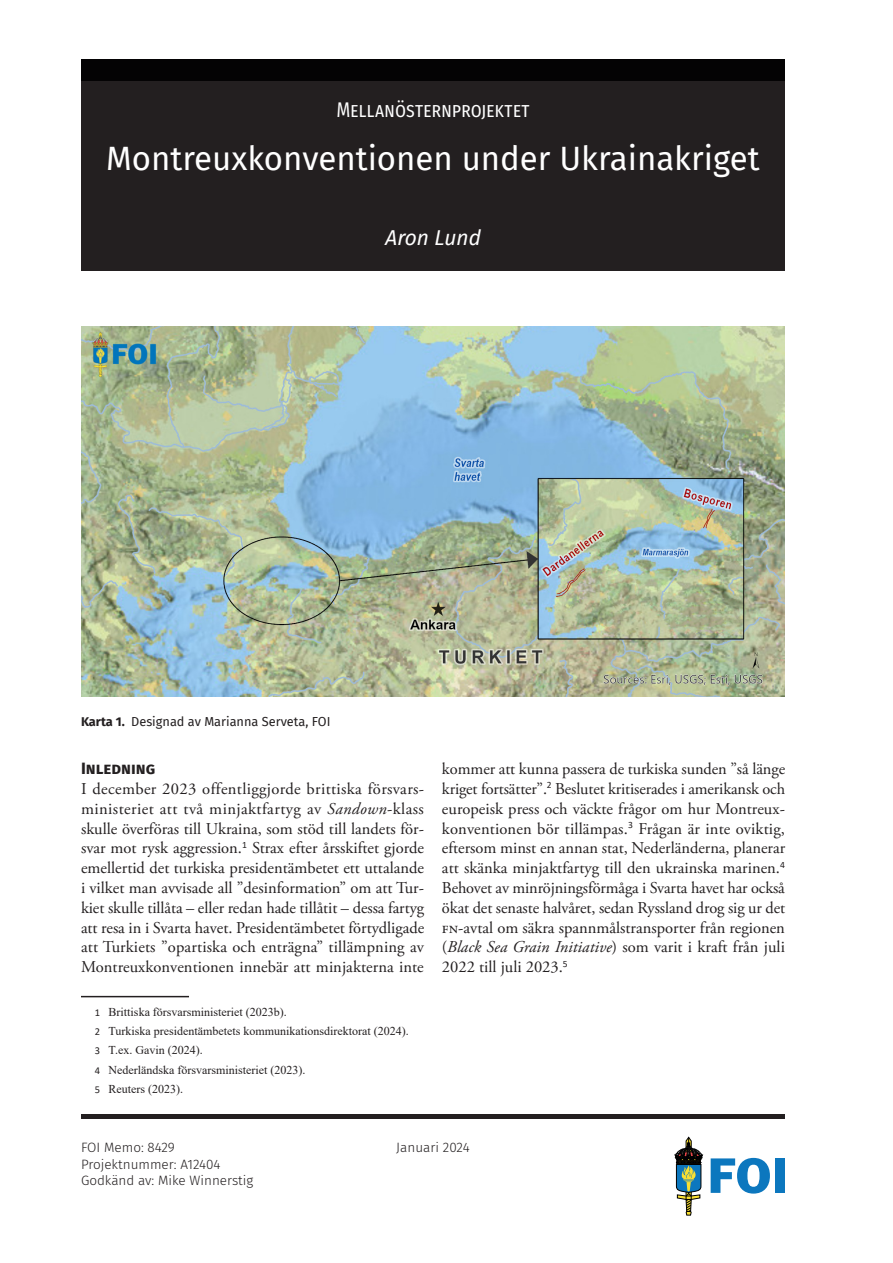
<style>
.page{position:relative;width:893px;height:1263px;background:#fff}
.page>*{position:absolute;margin:0;border:0;box-sizing:border-box;transform-origin:0 0}
.t1{font:33px "Fira Sans";color:#fff}
.t2{font:21.15px "Fira Sans Condensed";letter-spacing:-.005em;color:#fff}
.t3{font:italic 21px "Fira Sans";color:#fff}
.Brödtext{font:16.5px/19.8px "Adobe Garamond Pro";letter-spacing:.005em;color:#231f20;text-align:justify}
.Rubrik-1{font:700 16.5px "Fira Sans";color:#231f20}
.t4{font:300 13.5px/16.5px "Fira Sans";color:#231f20}
.t5{font:12.75px "Fira Sans";color:#231f20}
.FotnotstextHögerställd{font:12px "Times New Roman";color:#231f20}
.s1{font-weight:700}
.s2{font-style:italic}
.s3{font-family:"Calibri";font-size:10.5px}
</style>
<div class="page">
<hr style="left:81px;top:996px;width:108px;height:1px;background:#231f20">
<img style="left:81px;top:327px;width:704px;height:369px">
<div style="left:81px;top:60px;width:704px;height:211px;background:#231f20"></div>
<div style="left:81px;top:1114px;width:704px;height:5px;background:#231f20"></div>
<svg style="left:675px;top:1137px;width:28px;height:78px"></svg>
<div style="left:775px;top:1158px;width:10px;height:35px;background:#0c77be"></div>
<svg style="left:711px;top:1158px;width:59px;height:35px"></svg>
<div style="left:81px;top:60px;width:704px;height:21px;background:#040304"></div>
<p class="t2" style="left:336px;top:91px;width:195px">Mellanösternprojektet</p>
<h1 class="t1" style="left:106px;top:133px;width:655px">Montreuxkonventionen under Ukrainakriget</h1>
<p class="t3" style="left:385px;top:222px;width:99px">Aron Lund</p>
<p class="t5" style="left:81px;top:712px;width:251px"><span class="s1">Karta 1.</span> Designad av Marianna Serveta, FOI</p>
<p class="Rubrik-1" style="left:81px;top:754px;width:76px">Inledning</p>
<p class="Brödtext" style="left:81px;top:779px;width:345px">I december 2023 offentliggjorde brittiska försvars&shy;ministeriet att två minjaktfartyg av <span class="s2">Sandown</span>-klass skulle överföras till Ukraina, som stöd till landets för&shy;svar mot rysk aggression.<sup>1</sup> Strax efter årsskiftet gjorde emellertid det turkiska presidentämbetet ett uttalande i vilket man avvisade all ”desinformation” om att Tur&shy;kiet skulle tillåta – eller redan hade tillåtit – dessa fartyg att resa in i Svarta havet. Presidentämbetet förtydligade att Turkiets ”opartiska och enträgna” tillämpning av Montreuxkonventionen innebär att minjakterna inte</p>
<p class="FotnotstextHögerställd" style="left:95px;top:1003px;width:194px"><span class="s3">1</span> Brittiska försvarsministeriet (2023b).</p>
<p class="FotnotstextHögerställd" style="left:95px;top:1023px;width:316px"><span class="s3">2</span> Turkiska presidentämbetets kommunikationsdirektorat (2024).</p>
<p class="FotnotstextHögerställd" style="left:95px;top:1042px;width:109px"><span class="s3">3</span> T.ex. Gavin (2024).</p>
<p class="FotnotstextHögerställd" style="left:95px;top:1061px;width:212px"><span class="s3">4</span> Nederländska försvarsministeriet (2023).</p>
<p class="FotnotstextHögerställd" style="left:95px;top:1080px;width:90px"><span class="s3">5</span> Reuters (2023).</p>
<p class="Brödtext" style="left:442px;top:759px;width:345px">kommer att kunna passera de turkiska sunden ”så länge kriget fortsätter”.<sup>2</sup> Beslutet kritiserades i amerikansk och europeisk press och väckte frågor om hur Montreux&shy;konventionen bör tillämpas.<sup>3</sup> Frågan är inte oviktig, eftersom minst en annan stat, Nederländerna, planerar att skänka minjaktfartyg till den ukrainska marinen.<sup>4<br></sup>Behovet av minröjningsförmåga i Svarta havet har också ökat det senaste halvåret, sedan Ryssland drog sig ur det FN-avtal om säkra spannmålstransporter från regionen (<span class="s2">Black Sea Grain Initiative</span>) som varit i kraft från juli 2022 till juli 2023.<sup>5</sup></p>
<p class="t4" style="left:81px;top:1139px;width:95px">FOI Memo: 8429</p>
<p class="t4" style="left:396px;top:1139px;width:75px">Januari 2024</p>
<p class="t4" style="left:81px;top:1156px;width:174px">Projektnummer: A12404<br>Godkänd av: Mike Winnerstig</p>
</div>
